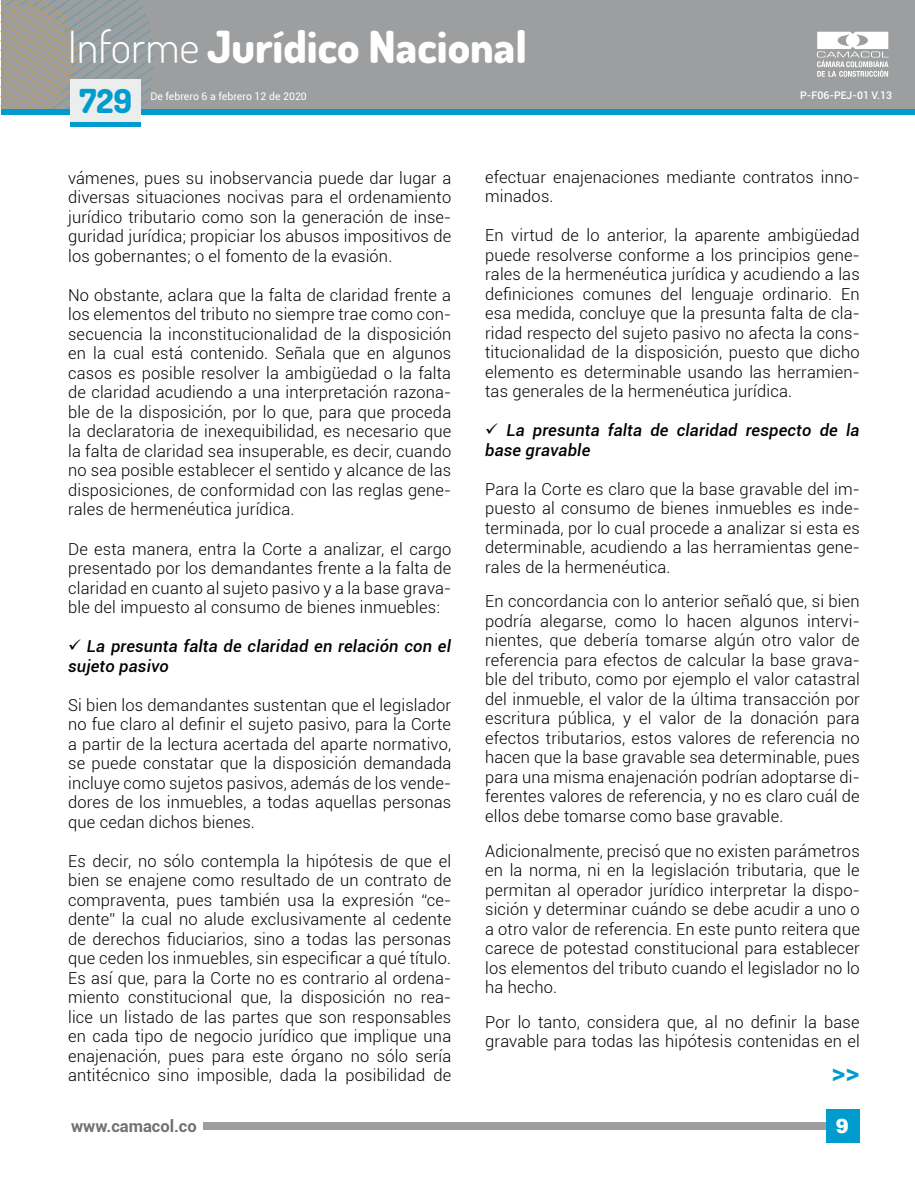
<style>
.page{position:relative;width:915px;height:1191px;background:#fff}
.page>*{position:absolute;margin:0;border:0;box-sizing:border-box;transform-origin:0 0}
.t1{font:800 44.25px "Dosis";color:#fff}
.t2{font:800 33px "Dosis";color:#009cce}
.t3{font:700 27px "Roboto";color:#009cce}
.t4{font:900 19.5px "Roboto";color:#fff}
.t5{font:900 19.5px "Arial";color:#fff}
.t6{font:300 16.5px/19.5px "Roboto";letter-spacing:.01em;color:#000;text-align:justify}
.t7{font:italic 500 16.5px/19.5px "Roboto";letter-spacing:.01em;color:#000}
.t8{font:700 16.5px "Roboto";color:#707172}
.t9{font:10.5px "Roboto";color:#fff}
.t10{font:500 10.5px "Roboto";color:#fff}
.s1{font-weight:300}
</style>
<div class="page">
<div style="left:203px;top:1122px;width:655px;height:7px;background:#9c9e9f"></div>
<div style="left:825px;top:1109px;width:33px;height:34px;background:#009cce"></div>
<div style="left:1px;top:0;width:913px;height:108px;background:#9c9e9f"></div>
<div style="left:1px;top:109px;width:913px;height:5px;background:#009cce"></div>
<svg style="left:1px;top:0;width:158px;height:109px"></svg>
<svg style="left:817px;top:32px;width:71px;height:45px"></svg>
<div style="left:70px;top:122px;width:70px;height:5px;background:#009cce"></div>
<div style="left:70px;top:79px;width:70px;height:43px;background:#eceded"></div>
<h1 class="t1" style="left:68px;top:18px;width:460px"><span class="s1">Informe</span> Jurídico Nacional</h1>
<h2 class="t2" style="left:79px;top:80px;width:54px">729</h2>
<p class="t9" style="left:150px;top:89px;width:158px">De febrero 6 a febrero 12 de 2020</p>
<p class="t10" style="left:800px;top:87px;width:93px">P-F06-PEJ-01 V.13</p>
<p class="t6" style="left:68px;top:168px;width:384px">vámenes, pues su inobservancia puede dar lugar a diversas situaciones nocivas para el ordenamiento jurídico tributario como son la generación de inse&shy;guridad jurídica; propiciar los abusos impositivos de los gobernantes; o el fomento de la evasión.</p>
<p class="t6" style="left:68px;top:285px;width:384px">No obstante, aclara que la falta de claridad frente a los elementos del tributo no siempre trae como con&shy;secuencia la inconstitucionalidad de la disposición en la cual está contenido. Señala que en algunos casos es posible resolver la ambigüedad o la falta de claridad acudiendo a una interpretación razona&shy;ble de la disposición, por lo que, para que proceda la declaratoria de inexequibilidad, es necesario que la falta de claridad sea insuperable, es decir, cuando no sea posible establecer el sentido y alcance de las disposiciones, de conformidad con las reglas gene&shy;rales de hermenéutica jurídica.</p>
<p class="t6" style="left:68px;top:538px;width:384px">De esta manera, entra la Corte a analizar, el cargo presentado por los demandantes frente a la falta de claridad en cuanto al sujeto pasivo y a la base grava&shy;ble del impuesto al consumo de bienes inmuebles:</p>
<p class="t7" style="left:68px;top:636px;width:384px">✓ La presunta falta de claridad en relación con el sujeto pasivo</p>
<p class="t6" style="left:68px;top:694px;width:384px">Si bien los demandantes sustentan que el legislador no fue claro al definir el sujeto pasivo, para la Corte a partir de la lectura acertada del aparte normativo, se puede constatar que la disposición demandada incluye como sujetos pasivos, además de los vende&shy;dores de los inmuebles, a todas aquellas personas que cedan dichos bienes.</p>
<p class="t6" style="left:68px;top:850px;width:384px">Es decir, no sólo contempla la hipótesis de que el bien se enajene como resultado de un contrato de compraventa, pues también usa la expresión “ce&shy;dente” la cual no alude exclusivamente al cedente de derechos fiduciarios, sino a todas las personas que ceden los inmuebles, sin especificar a qué título.<br>Es así que, para la Corte no es contrario al ordena&shy;miento constitucional que, la disposición no rea&shy;lice un listado de las partes que son responsables en cada tipo de negocio jurídico que implique una enajenación, pues para este órgano no sólo sería antitécnico sino imposible, dada la posibilidad de</p>
<p class="t6" style="left:485px;top:166px;width:376px">efectuar enajenaciones mediante contratos inno&shy;minados.</p>
<p class="t6" style="left:485px;top:225px;width:376px">En virtud de lo anterior, la aparente ambigüedad puede resolverse conforme a los principios gene&shy;rales de la hermenéutica jurídica y acudiendo a las definiciones comunes del lenguaje ordinario. En esa medida, concluye que la presunta falta de cla&shy;ridad respecto del sujeto pasivo no afecta la cons&shy;titucionalidad de la disposición, puesto que dicho elemento es determinable usando las herramien&shy;tas generales de la hermenéutica jurídica.</p>
<p class="t7" style="left:485px;top:420px;width:376px">✓ La presunta falta de claridad respecto de la base gravable</p>
<p class="t6" style="left:485px;top:478px;width:376px">Para la Corte es claro que la base gravable del im&shy;puesto al consumo de bienes inmuebles es inde&shy;terminada, por lo cual procede a analizar si esta es determinable, acudiendo a las herramientas gene&shy;rales de la hermenéutica.</p>
<p class="t6" style="left:485px;top:591px;width:376px">En concordancia con lo anterior señaló que, si bien podría alegarse, como lo hacen algunos intervi&shy;nientes, que debería tomarse algún otro valor de referencia para efectos de calcular la base grava&shy;ble del tributo, como por ejemplo el valor catastral del inmueble, el valor de la última transacción por escritura pública, y el valor de la donación para efectos tributarios, estos valores de referencia no hacen que la base gravable sea determinable, pues para una misma enajenación podrían adoptarse di&shy;ferentes valores de referencia, y no es claro cuál de ellos debe tomarse como base gravable.</p>
<p class="t6" style="left:485px;top:840px;width:376px">Adicionalmente, precisó que no existen parámetros en la norma, ni en la legislación tributaria, que le permitan al operador jurídico interpretar la dispo&shy;sición y determinar cuándo se debe acudir a uno o a otro valor de referencia. En este punto reitera que carece de potestad constitucional para establecer los elementos del tributo cuando el legislador no lo ha hecho.</p>
<p class="t6" style="left:485px;top:1011px;width:376px">Por lo tanto, considera que, al no definir la base gravable para todas las hipótesis contenidas en el</p>
<h3 class="t3" style="left:831px;top:1052px;width:30px">&gt;&gt;</h3>
<p class="t5" style="left:835px;top:1111px;width:15px">9</p>
<p class="t8" style="left:71px;top:1114px;width:127px">www.camacol.co</p>
<p class="t4" style="left:836px;top:1114px;width:13px">1</p>
</div>
